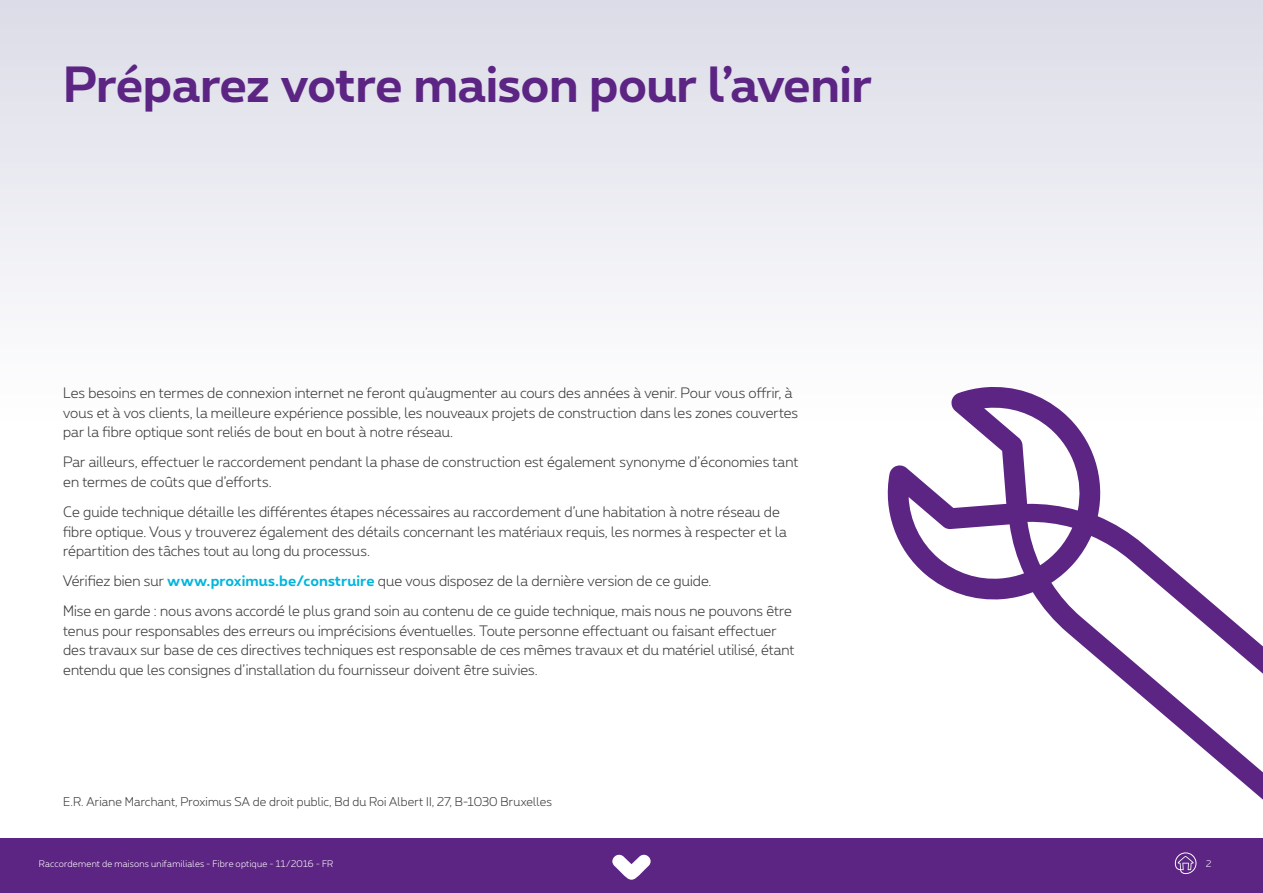
<style>
.page{position:relative;width:1263px;height:893px;background:#fff}
.page>*{position:absolute;margin:0;border:0;box-sizing:border-box;transform-origin:0 0}
.t1{font:700 48px "Proximus";letter-spacing:-.015em;color:#5c2483}
.t2{font:300 14.25px/19.5px "Proximus";color:#3c3c3b}
.t3{font:300 12px "Proximus";letter-spacing:.01em;color:#3c3c3b}
.t4{font:300 9px "Proximus";letter-spacing:.03em;color:#fff}
.s1{font-weight:700;color:#00b5dd}
</style>
<div class="page">
<div style="left:0;top:0;width:1263px;height:893px;background:linear-gradient(to bottom,#e5e6ee,#fff)"></div>
<div style="left:0;top:839px;width:1263px;height:54px;background:#5c2483"></div>
<svg style="left:1174px;top:852px;width:23px;height:22px"></svg>
<svg style="left:612px;top:854px;width:39px;height:26px"></svg>
<svg style="left:883px;top:385px;width:380px;height:438px"></svg>
<h1 class="t1" style="left:63px;top:48px;width:810px">Préparez votre maison pour l’avenir</h1>
<p class="t2" style="left:63px;top:383px;width:736px">Les besoins en termes de connexion internet ne feront qu’augmenter au cours des années à venir. Pour vous offrir, à vous et à vos clients, la meilleure expérience possible, les nouveaux projets de construction dans les zones couvertes par la fibre optique sont reliés de bout en bout à notre réseau.</p>
<p class="t2" style="left:63px;top:452px;width:737px">Par ailleurs, effectuer le raccordement pendant la phase de construction est également synonyme d’économies tant en termes de coûts que d’efforts.</p>
<p class="t2" style="left:63px;top:501px;width:725px">Ce guide technique détaille les différentes étapes nécessaires au raccordement d’une habitation à notre réseau de fibre optique. Vous y trouverez également des détails concernant les matériaux requis, les normes à respecter et la répartition des tâches tout au long du processus.</p>
<p class="t2" style="left:63px;top:565px;width:730px;line-height:30.2px">Vérifiez bien sur <span class="s1">www.proximus.be/construire</span> que vous disposez de la dernière version de ce guide.<br>Mise en garde : nous avons accordé le plus grand soin au contenu de ce guide technique, mais nous ne pouvons être</p>
<p class="t2" style="left:63px;top:620px;width:733px">tenus pour responsables des erreurs ou imprécisions éventuelles. Toute personne effectuant ou faisant effectuer des travaux sur base de ces directives techniques est responsable de ces mêmes travaux et du matériel utilisé, étant entendu que les consignes d’installation du fournisseur doivent être suivies.</p>
<p class="t3" style="left:63px;top:793px;width:490px">E.R. Ariane Marchant, Proximus SA de droit public, Bd du Roi Albert II, 27, B-1030 Bruxelles</p>
<p class="t4" style="left:39px;top:857px;width:296px">Raccordement de maisons unifamiliales - Fibre optique - 11/2016 - FR</p>
<p class="t4" style="left:1206px;top:857px;width:7px">2</p>
</div>
